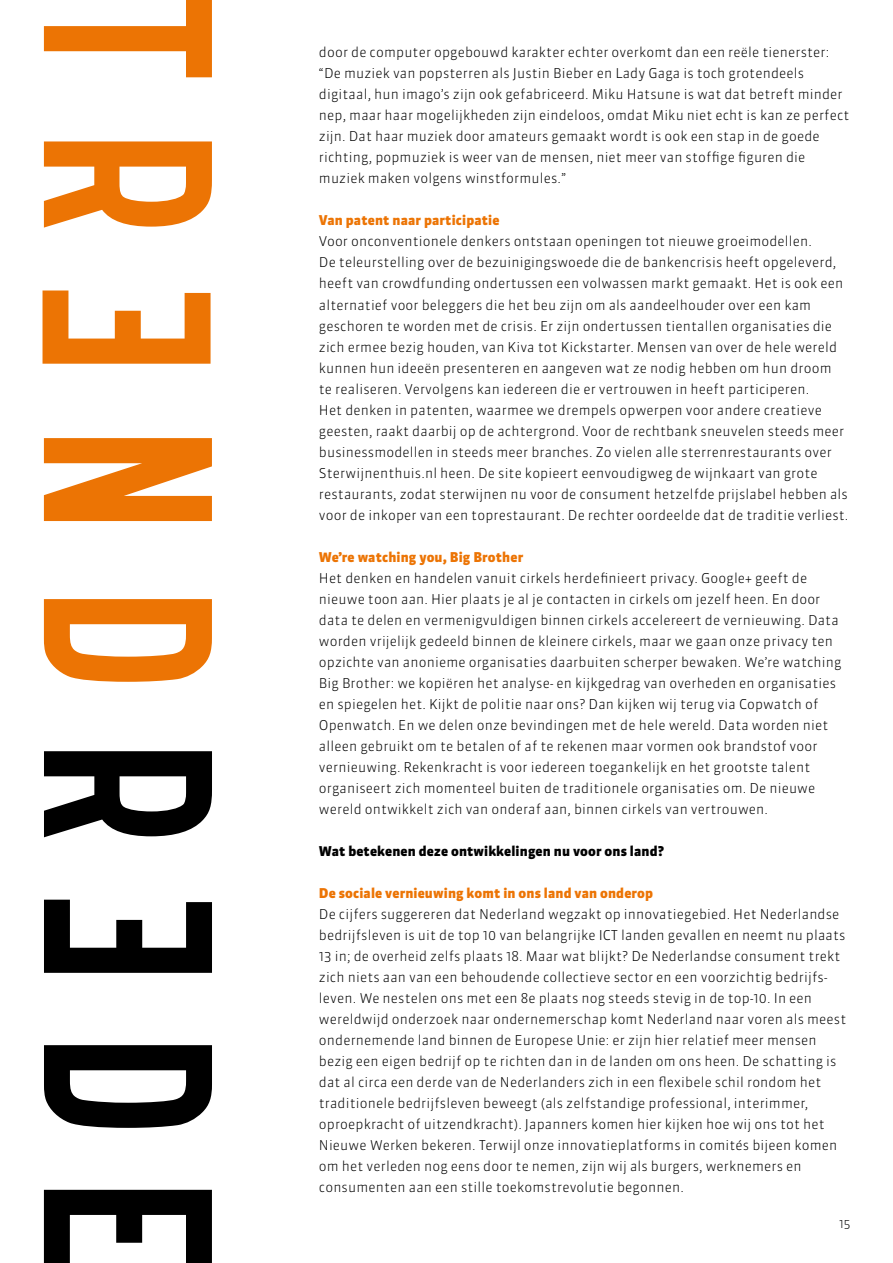
<style>
.page{position:relative;width:893px;height:1263px;background:#fff}
.page>*{position:absolute;margin:0;border:0;box-sizing:border-box;transform-origin:0 0}
.t1{font:300 13.5px/21px "Sanuk";letter-spacing:.01em;color:#000}
.t2{font:900 13.5px "Sanuk";letter-spacing:.01em;color:#ec7404}
.t3{font:900 13.5px "Sanuk";letter-spacing:.01em;color:#000}
.t4{font:300 12px "Sanuk";color:#000}
</style>
<div class="page">
<svg style="left:44px;top:0;width:168px;height:77px"></svg>
<svg style="left:44px;top:141px;width:168px;height:87px"></svg>
<svg style="left:44px;top:1190px;width:168px;height:73px"></svg>
<svg style="left:44px;top:438px;width:168px;height:83px"></svg>
<svg style="left:44px;top:599px;width:168px;height:83px"></svg>
<svg style="left:44px;top:751px;width:168px;height:86px"></svg>
<svg style="left:44px;top:1045px;width:168px;height:83px"></svg>
<svg style="left:44px;top:900px;width:168px;height:73px"></svg>
<svg style="left:43px;top:290px;width:168px;height:74px"></svg>
<p class="t1" style="left:319px;top:42px;width:532px">door de computer opgebouwd karakter echter overkomt dan een reële tienerster: “De muziek van popsterren als Justin Bieber en Lady Gaga is toch grotendeels digitaal, hun imago’s zijn ook gefabriceerd. Miku Hatsune is wat dat betreft minder nep, maar haar mogelijkheden zijn eindeloos, omdat Miku niet echt is kan ze perfect zijn. Dat haar muziek door amateurs gemaakt wordt is ook een stap in de goede richting, popmuziek is weer van de mensen, niet meer van stoffige figuren die muziek maken volgens winstformules.”</p>
<p class="t2" style="left:319px;top:212px;width:182px">Van patent naar participatie</p>
<p class="t1" style="left:319px;top:231px;width:531px">Voor onconventionele denkers ontstaan openingen tot nieuwe groeimodellen.<br>De teleurstelling over de bezuinigingswoede die de bankencrisis heeft opgeleverd, heeft van crowdfunding ondertussen een volwassen markt gemaakt. Het is ook een alternatief voor beleggers die het beu zijn om als aandeelhouder over een kam geschoren te worden met de crisis. Er zijn ondertussen tientallen organisaties die zich ermee bezig houden, van Kiva tot Kickstarter. Mensen van over de hele wereld kunnen hun ideeën presenteren en aangeven wat ze nodig hebben om hun droom<br>te realiseren. Vervolgens kan iedereen die er vertrouwen in heeft participeren.<br>Het denken in patenten, waarmee we drempels opwerpen voor andere creatieve geesten, raakt daarbij op de achtergrond. Voor de rechtbank sneuvelen steeds meer businessmodellen in steeds meer branches. Zo vielen alle sterrenrestaurants over Sterwijnenthuis.nl heen. De site kopieert eenvoudigweg de wijnkaart van grote restaurants, zodat sterwijnen nu voor de consument hetzelfde prijslabel hebben als voor de inkoper van een toprestaurant. De rechter oordeelde dat de traditie verliest.</p>
<p class="t2" style="left:319px;top:548px;width:206px">We’re watching you, Big Brother</p>
<p class="t1" style="left:319px;top:567px;width:524px">Het denken en handelen vanuit cirkels herdefinieert privacy. Google+ geeft de nieuwe toon aan. Hier plaats je al je contacten in cirkels om jezelf heen. En door data te delen en vermenigvuldigen binnen cirkels accelereert de vernieuwing. Data worden vrijelijk gedeeld binnen de kleinere cirkels, maar we gaan onze privacy ten opzichte van anonieme organisaties daarbuiten scherper bewaken. We’re watching Big Brother: we kopiëren het analyse- en kijkgedrag van overheden en organisaties en spiegelen het. Kijkt de politie naar ons? Dan kijken wij terug via Copwatch of Openwatch. En we delen onze bevindingen met de hele wereld. Data worden niet alleen gebruikt om te betalen of af te rekenen maar vormen ook brandstof voor vernieuwing. Rekenkracht is voor iedereen toegankelijk en het grootste talent organiseert zich momenteel buiten de traditionele organisaties om. De nieuwe wereld ontwikkelt zich van onderaf aan, binnen cirkels van vertrouwen.</p>
<p class="t3" style="left:319px;top:842px;width:347px">Wat betekenen deze ontwikkelingen nu voor ons land?</p>
<p class="t2" style="left:319px;top:884px;width:336px">De sociale vernieuwing komt in ons land van onderop</p>
<p class="t1" style="left:319px;top:903px;width:529px">De cijfers suggereren dat Nederland wegzakt op innovatiegebied. Het Nederlandse bedrijfsleven is uit de top 10 van belangrijke ICT landen gevallen en neemt nu plaats 13 in; de overheid zelfs plaats 18. Maar wat blijkt? De Nederlandse consument trekt zich niets aan van een behoudende collectieve sector en een voorzichtig bedrijfs&shy;leven. We nestelen ons met een 8e plaats nog steeds stevig in de top-10. In een wereldwijd onderzoek naar ondernemerschap komt Nederland naar voren als meest ondernemende land binnen de Europese Unie: er zijn hier relatief meer mensen bezig een eigen bedrijf op te richten dan in de landen om ons heen. De schatting is dat al circa een derde van de Nederlanders zich in een flexibele schil rondom het traditionele bedrijfsleven beweegt (als zelfstandige professional, interimmer, oproepkracht of uitzendkracht). Japanners komen hier kijken hoe wij ons tot het Nieuwe Werken bekeren. Terwijl onze innovatieplatforms in comités bijeen komen om het verleden nog eens door te nemen, zijn wij als burgers, werknemers en consumenten aan een stille toekomstrevolutie begonnen.</p>
<p class="t4" style="left:839px;top:1216px;width:13px">15</p>
</div>
